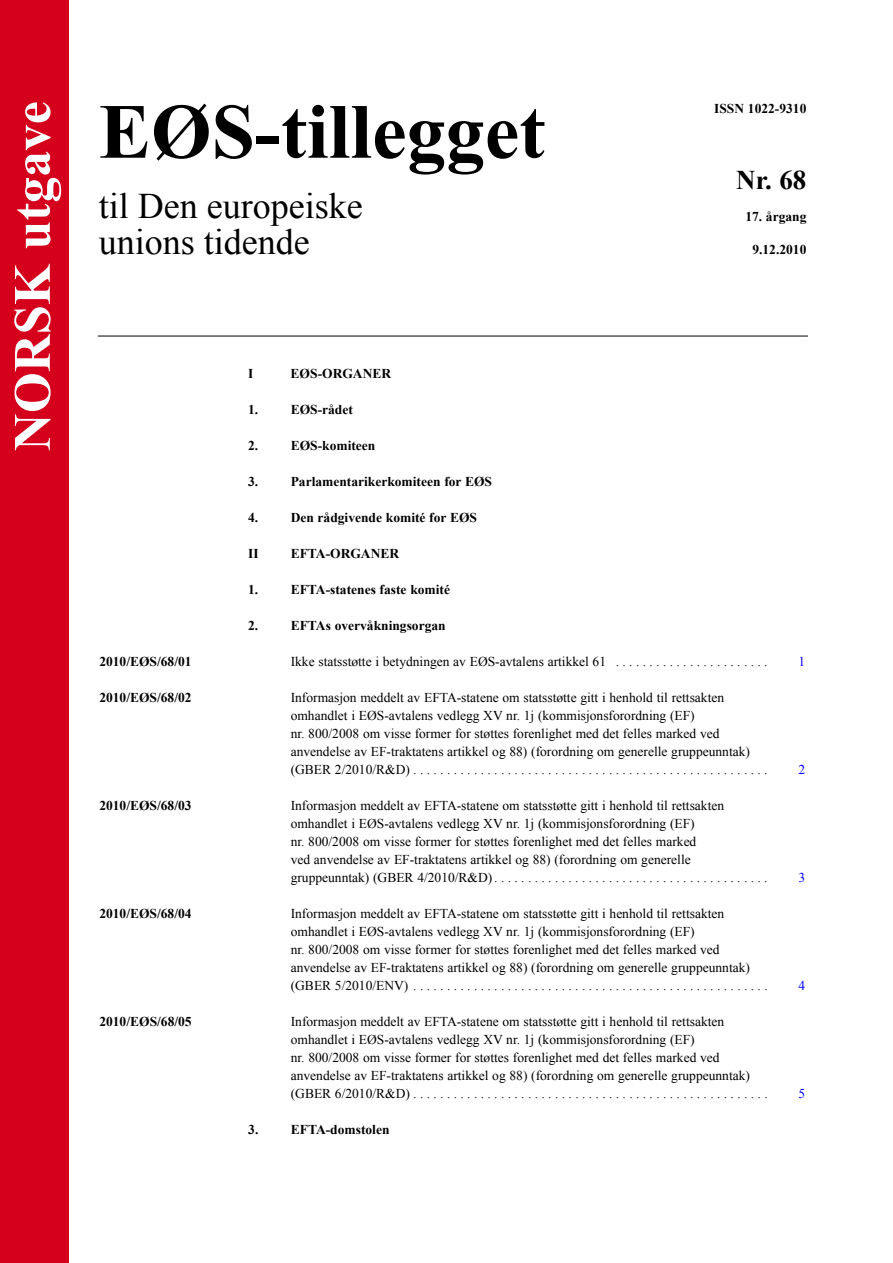
<style>
.page{position:relative;width:893px;height:1263px;background:#fff}
.page>*{position:absolute;margin:0;border:0;box-sizing:border-box;transform-origin:0 0}
.t1{font:700 78px "Times New Roman";color:#000}
.t2{font:700 52.5px "Times New Roman";color:#fff}
.t3{font:36px/36px "Times New Roman";color:#000}
.t4{font:700 27px "Times New Roman";color:#000}
.t5{font:13.5px/18px "Times New Roman";color:#000}
.t6{font:700 13.5px "Times New Roman";color:#000}
.t7{font:13.5px "Times New Roman";color:#00f}
</style>
<div class="page">
<hr style="left:98px;top:336px;width:710px;height:1px;background:#000">
<div style="left:0;top:0;width:68px;height:1263px;background:#d5011c"></div>
<h2 class="t2" style="left:-4px;top:451px;width:351px;rotate:-90deg">NORSK utgave</h2>
<h1 class="t1" style="left:99px;top:78px;width:448px">EØS-tillegget</h1>
<h3 class="t3" style="left:99px;top:187px;width:265px">til Den europeiske unions tidende</h3>
<p class="t6" style="left:248px;top:364px;width:7px">I</p>
<p class="t6" style="left:291px;top:364px;width:102px">EØS-ORGANER</p>
<p class="t6" style="left:248px;top:400px;width:106px">1. EØS-rådet</p>
<p class="t6" style="left:248px;top:436px;width:129px">2. EØS-komiteen</p>
<p class="t6" style="left:248px;top:472px;width:245px">3. Parlamentarikerkomiteen for EØS</p>
<p class="t6" style="left:248px;top:508px;width:12px">4.</p>
<p class="t6" style="left:291px;top:508px;width:188px">Den rådgivende komité for EØS</p>
<p class="t6" style="left:248px;top:544px;width:12px">II</p>
<p class="t6" style="left:291px;top:544px;width:110px">EFTA-ORGANER</p>
<p class="t6" style="left:248px;top:580px;width:203px">1. EFTA-statenes faste komité</p>
<p class="t6" style="left:248px;top:616px;width:199px">2. EFTAs overvåkningsorgan</p>
<p class="t6" style="left:714px;top:99px;width:94px">ISSN 1022-9310</p>
<h3 class="t4" style="left:736px;top:161px;width:72px">Nr. 68</h3>
<p class="t6" style="left:745px;top:207px;width:63px">17. årgang</p>
<p class="t6" style="left:752px;top:240px;width:56px">9.12.2010</p>
<p class="t6" style="left:99px;top:652px;width:94px">2010/EØS/68/01</p>
<p class="t5" style="left:291px;top:652px;width:478px">Ikke statsstøtte i betydningen av EØS-avtalens artikkel 61 . . . . . . . . . . . . . . . . . . . . . . .</p>
<p class="t7" style="left:798px;top:652px;width:8px">1</p>
<p class="t6" style="left:99px;top:688px;width:94px">2010/EØS/68/02</p>
<p class="t5" style="left:291px;top:688px;width:477px">Informasjon meddelt av EFTA-statene om statsstøtte gitt i henhold til rettsakten omhandlet i EØS-avtalens vedlegg XV nr. 1j (kommisjonsforordning (EF)<br>nr. 800/2008 om visse former for støttes forenlighet med det felles marked ved anvendelse av EF-traktatens artikkel og 88) (forordning om generelle gruppeunntak) (GBER 2/2010/R&amp;D) .....................................................</p>
<p class="t7" style="left:798px;top:760px;width:8px">2</p>
<p class="t6" style="left:99px;top:796px;width:94px">2010/EØS/68/03</p>
<p class="t5" style="left:291px;top:796px;width:478px">Informasjon meddelt av EFTA-statene om statsstøtte gitt i henhold til rettsakten omhandlet i EØS-avtalens vedlegg XV nr. 1j (kommisjonsforordning (EF)<br>nr. 800/2008 om visse former for støttes forenlighet med det felles marked<br>ved anvendelse av EF-traktatens artikkel og 88) (forordning om generelle gruppeunntak) (GBER 4/2010/R&amp;D).........................................</p>
<p class="t6" style="left:99px;top:904px;width:94px">2010/EØS/68/04</p>
<p class="t5" style="left:291px;top:904px;width:478px">Informasjon meddelt av EFTA-statene om statsstøtte gitt i henhold til rettsakten omhandlet i EØS-avtalens vedlegg XV nr. 1j (kommisjonsforordning (EF)<br>nr. 800/2008 om visse former for støttes forenlighet med det felles marked ved anvendelse av EF-traktatens artikkel og 88) (forordning om generelle gruppeunntak) (GBER 5/2010/ENV) . ....................................................</p>
<p class="t6" style="left:99px;top:1012px;width:94px">2010/EØS/68/05</p>
<p class="t5" style="left:291px;top:1012px;width:477px">Informasjon meddelt av EFTA-statene om statsstøtte gitt i henhold til rettsakten omhandlet i EØS-avtalens vedlegg XV nr. 1j (kommisjonsforordning (EF)<br>nr. 800/2008 om visse former for støttes forenlighet med det felles marked ved anvendelse av EF-traktatens artikkel og 88) (forordning om generelle gruppeunntak) (GBER 6/2010/R&amp;D) .....................................................</p>
<p class="t6" style="left:248px;top:1120px;width:12px">3.</p>
<p class="t6" style="left:291px;top:1120px;width:100px">EFTA-domstolen</p>
<p class="t7" style="left:798px;top:868px;width:8px">3</p>
<p class="t7" style="left:798px;top:976px;width:8px">4</p>
<p class="t7" style="left:798px;top:1084px;width:8px">5</p>
</div>
